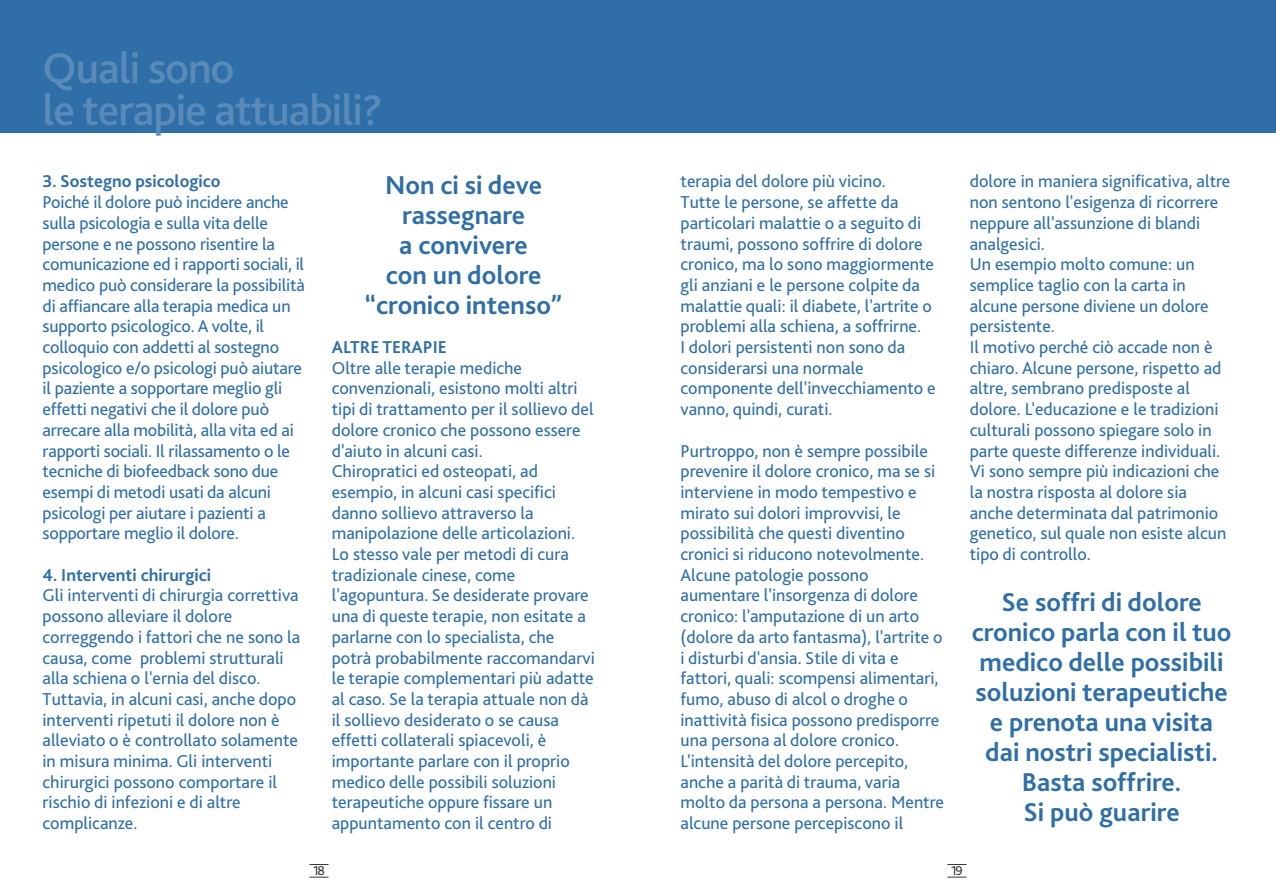
<style>
.page{position:relative;width:1276px;height:893px;background:#fff}
.page>*{position:absolute;margin:0;border:0;box-sizing:border-box;transform-origin:0 0}
.t1{font:500 45px/42px "Bliss 2";letter-spacing:-.025em;color:#588bb9}
.t2{font:700 27px/30px "Bliss 2";color:#2f6ea7;text-align:center}
.t3{font:18px/20.7px "Bliss 2";color:#2f6ea7}
.t4{font:700 18px "Bliss 2";color:#2f6ea7}
.t5{font:13.5px "Bliss 2";color:#39383a}
</style>
<div class="page">
<svg style="left:947px;top:864px;width:19px;height:1px"></svg>
<svg style="left:947px;top:877px;width:19px;height:1px"></svg>
<svg style="left:309px;top:864px;width:19px;height:1px"></svg>
<svg style="left:309px;top:877px;width:19px;height:1px"></svg>
<div style="left:0;top:0;width:1276px;height:132px;background:#2f6ea7"></div>
<h1 class="t1" style="left:43px;top:51px;width:342px">Quali sono<br>le terapie attuabili?</h1>
<p class="t4" style="left:43px;top:175px;width:180px">3. Sostegno psicologico</p>
<p class="t3" style="left:43px;top:194px;width:264px">Poiché il dolore può incidere anche sulla psicologia e sulla vita delle persone e ne possono risentire la comunicazione ed i rapporti sociali, il medico può considerare la possibilità di affiancare alla terapia medica un supporto psicologico. A volte, il colloquio con addetti al sostegno psicologico e/o psicologi può aiutare il paziente a sopportare meglio gli effetti negativi che il dolore può arrecare alla mobilità, alla vita ed ai rapporti sociali. Il rilassamento o le tecniche di biofeedback sono due esempi di metodi usati da alcuni psicologi per aiutare i pazienti a sopportare meglio il dolore.</p>
<p class="t4" style="left:43px;top:568px;width:170px">4. Interventi chirurgici</p>
<p class="t3" style="left:43px;top:587px;width:259px">Gli interventi di chirurgia correttiva possono alleviare il dolore correggendo i fattori che ne sono la causa, come problemi strutturali alla schiena o l'ernia del disco.<br>Tuttavia, in alcuni casi, anche dopo interventi ripetuti il dolore non è alleviato o è controllato solamente in misura minima. Gli interventi chirurgici possono comportare il rischio di infezioni e di altre complicanze.</p>
<h2 class="t2" style="left:365px;top:173px;width:199px">Non ci si deve rassegnare<br>a convivere<br>con un dolore “cronico intenso”</h2>
<p class="t4" style="left:332px;top:340px;width:117px">ALTRE TERAPIE</p>
<p class="t3" style="left:332px;top:359px;width:265px">Oltre alle terapie mediche convenzionali, esistono molti altri tipi di trattamento per il sollievo del dolore cronico che possono essere d'aiuto in alcuni casi.<br>Chiropratici ed osteopati, ad esempio, in alcuni casi specifici danno sollievo attraverso la manipolazione delle articolazioni.<br>Lo stesso vale per metodi di cura tradizionale cinese, come l'agopuntura. Se desiderate provare una di queste terapie, non esitate a parlarne con lo specialista, che potrà probabilmente raccomandarvi le terapie complementari più adatte al caso. Se la terapia attuale non dà il sollievo desiderato o se causa effetti collaterali spiacevoli, è importante parlare con il proprio medico delle possibili soluzioni terapeutiche oppure fissare un appuntamento con il centro di</p>
<p class="t3" style="left:680px;top:173px;width:257px">terapia del dolore più vicino.<br>Tutte le persone, se affette da particolari malattie o a seguito di traumi, possono soffrire di dolore cronico, ma lo sono maggiormente gli anziani e le persone colpite da malattie quali: il diabete, l'artrite o problemi alla schiena, a soffrirne.<br>I dolori persistenti non sono da considerarsi una normale componente dell'invecchiamento e vanno, quindi, curati.</p>
<p class="t3" style="left:680px;top:442px;width:265px">Purtroppo, non è sempre possibile prevenire il dolore cronico, ma se si interviene in modo tempestivo e mirato sui dolori improvvisi, le possibilità che questi diventino cronici si riducono notevolmente.<br>Alcune patologie possono aumentare l'insorgenza di dolore cronico: l'amputazione di un arto (dolore da arto fantasma), l'artrite o i disturbi d'ansia. Stile di vita e fattori, quali: scompensi alimentari, fumo, abuso di alcol o droghe o inattività fisica possono predisporre una persona al dolore cronico.<br>L'intensità del dolore percepito, anche a parità di trauma, varia molto da persona a persona. Mentre alcune persone percepiscono il</p>
<p class="t3" style="left:969px;top:173px;width:262px">dolore in maniera significativa, altre non sentono l'esigenza di ricorrere neppure all'assunzione di blandi analgesici.<br>Un esempio molto comune: un semplice taglio con la carta in alcune persone diviene un dolore persistente.<br>Il motivo perché ciò accade non è chiaro. Alcune persone, rispetto ad altre, sembrano predisposte al dolore. L'educazione e le tradizioni culturali possono spiegare solo in parte queste differenze individuali.<br>Vi sono sempre più indicazioni che la nostra risposta al dolore sia anche determinata dal patrimonio genetico, sul quale non esiste alcun tipo di controllo.</p>
<h2 class="t2" style="left:971px;top:589px;width:261px">Se soffri di dolore cronico parla con il tuo medico delle possibili soluzioni terapeutiche e prenota una visita dai nostri specialisti.<br>Basta soffrire.<br>Si può guarire</h2>
<p class="t5" style="left:313px;top:866px;width:13px">18</p>
<p class="t5" style="left:951px;top:866px;width:13px">19</p>
</div>
